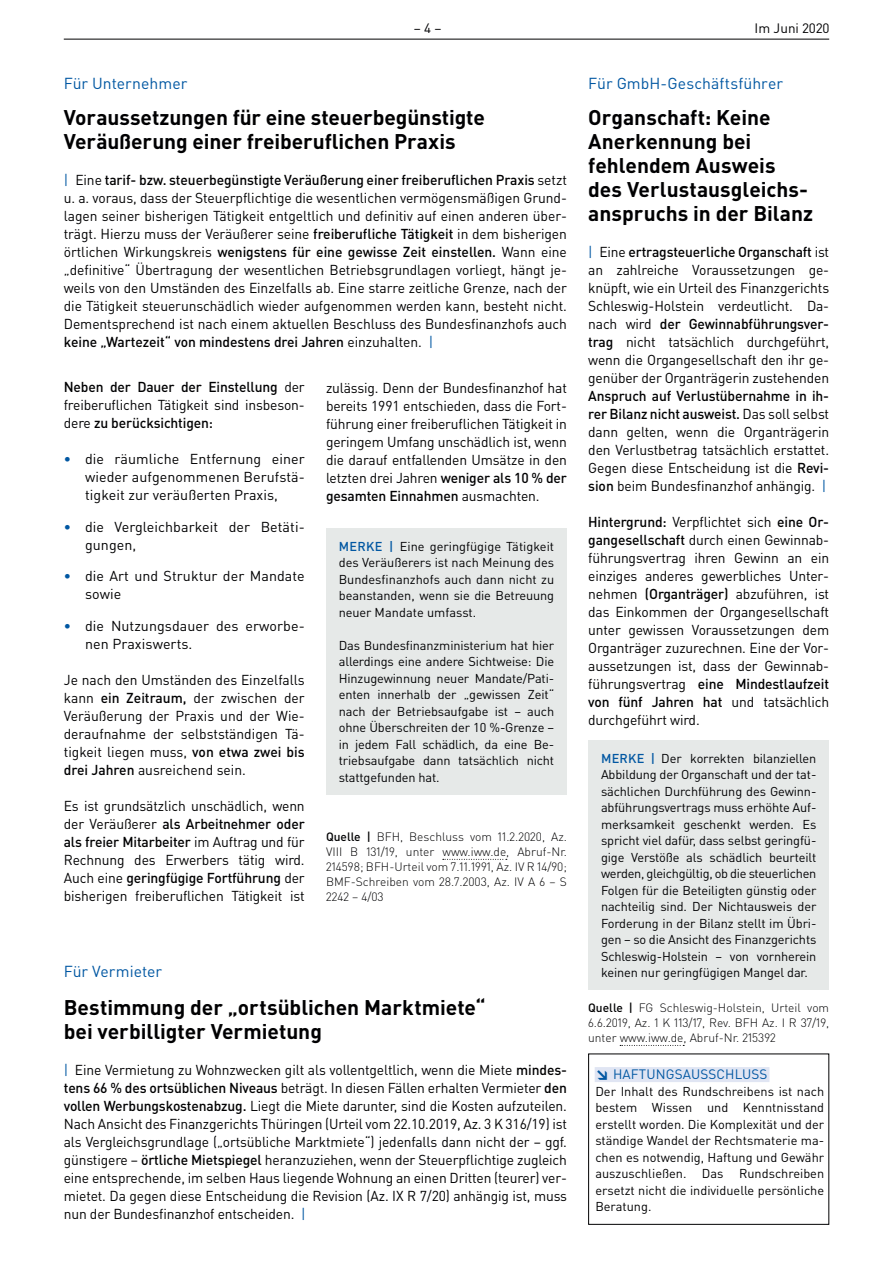
<style>
.page{position:relative;width:893px;height:1263px;background:#fff}
.page>*{position:absolute;margin:0;border:0;box-sizing:border-box;transform-origin:0 0}
.t1{font:700 21px/24px "DIN Pro";letter-spacing:-.005em;color:#000002}
.t2{font:15.75px "DIN Pro";color:#0157a2}
.t3{font:14.25px/18px "DIN Pro";letter-spacing:-.005em;color:#000002;text-align:justify}
.t4{font:500 14.25px/18px "DIN Pro";letter-spacing:-.01em;color:#000002;text-align:justify}
.t5{font:13.5px "DIN Pro";letter-spacing:.01em;color:#0157a2}
.t6{font:13.5px "DIN Pro";color:#000002}
.t7{font:12.75px/16.5px "DIN Pro";letter-spacing:-.01em;color:#000002;text-align:justify}
.t8{font:300 12px/15px "DIN Pro";color:#000002;text-align:justify}
.s1{color:#0157a2}
.s2{font-weight:500}
.s3{font-weight:400}
.s4{font-weight:500;color:#0157a2}
.s5{font-weight:900}
</style>
<div class="page">
<hr style="left:64px;top:39px;width:765px;height:1px;background:#000002">
<div style="left:595px;top:1067px;width:174px;height:15px;background:#e0e5f3"></div>
<div style="left:588px;top:1053px;width:241px;height:172px;border:1px solid #000002"></div>
<svg style="left:443px;top:859px;width:64px;height:1px"></svg>
<div style="left:326px;top:528px;width:241px;height:266px;background:#e6e9e8"></div>
<svg style="left:620px;top:1045px;width:64px;height:1px"></svg>
<div style="left:588px;top:740px;width:241px;height:250px;background:#e6e9e8"></div>
<p class="t6" style="left:414px;top:19px;width:29px">– 4 –</p>
<p class="t6" style="left:755px;top:19px;width:77px">Im Juni 2020</p>
<p class="t2" style="left:64px;top:73px;width:125px">Für Unternehmer</p>
<h1 class="t1" style="left:64px;top:105px;width:423px">Voraussetzungen für eine steuerbegünstigte<br>Veräußerung einer freiberuflichen Praxis</h1>
<p class="t3" style="left:64px;top:171px;width:505px"><span class="s1">|</span> Eine <span class="s2">tarif- bzw. steuerbegünstigte Veräußerung einer freiberuflichen Praxis</span> setzt u. a. voraus, dass der Steuerpflichtige die wesentlichen vermögensmäßigen Grund&shy;lagen seiner bisherigen Tätigkeit entgeltlich und definitiv auf einen anderen über&shy;trägt. Hierzu muss der Veräußerer seine <span class="s2">freiberufliche Tätigkeit</span> in dem bisherigen örtlichen Wirkungskreis <span class="s2">wenigstens für eine gewisse Zeit einstellen.</span> Wann eine „definitive“ Übertragung der wesentlichen Betriebsgrundlagen vorliegt, hängt je&shy;weils von den Umständen des Einzelfalls ab. Eine starre zeitliche Grenze, nach der die Tätigkeit steuerunschädlich wieder aufgenommen werden kann, besteht nicht.<br>Dementsprechend ist nach einem aktuellen Beschluss des Bundesfinanzhofs auch <span class="s2">keine „Wartezeit“ von mindestens drei Jahren</span> einzuhalten. <span class="s1">|</span></p>
<p class="t4" style="left:64px;top:378px;width:242px">Neben der Dauer der Einstellung <span class="s3">der freiberuflichen Tätigkeit sind insbeson&shy;dere</span> zu berücksichtigen:</p>
<p class="t3" style="left:85px;top:450px;width:221px;text-indent:-21px"><span class="s4">•</span> die räumliche Entfernung einer wieder aufgenommenen Berufstä&shy;tigkeit zur veräußerten Praxis,</p>
<p class="t3" style="left:85px;top:517px;width:221px;text-indent:-21px"><span class="s4">•</span> die Vergleichbarkeit der Betäti&shy;gungen,</p>
<p class="t3" style="left:85px;top:567px;width:221px;text-indent:-21px"><span class="s4">•</span> die Art und Struktur der Mandate sowie</p>
<p class="t3" style="left:85px;top:616px;width:221px;text-indent:-21px"><span class="s4">•</span> die Nutzungsdauer des erworbe&shy;nen Praxiswerts.</p>
<p class="t3" style="left:64px;top:670px;width:242px">Je nach den Umständen des Einzelfalls kann <span class="s2">ein Zeitraum,</span> der zwischen der Veräußerung der Praxis und der Wie&shy;deraufnahme der selbstständigen Tä&shy;tigkeit liegen muss, <span class="s2">von etwa zwei bis drei Jahren</span> ausreichend sein.</p>
<p class="t3" style="left:64px;top:796px;width:242px">Es ist grundsätzlich unschädlich, wenn der Veräußerer <span class="s2">als Arbeitnehmer oder als freier Mitarbeiter</span> im Auftrag und für Rechnung des Erwerbers tätig wird.<br>Auch eine <span class="s2">geringfügige Fortführung</span> der bisherigen freiberuflichen Tätigkeit ist</p>
<p class="t3" style="left:326px;top:378px;width:242px">zulässig. Denn der Bundesfinanzhof hat bereits 1991 entschieden, dass die Fort&shy;führung einer freiberuflichen Tätigkeit in geringem Umfang unschädlich ist, wenn die darauf entfallenden Umsätze in den letzten drei Jahren <span class="s2">weniger als 10 % der gesamten Einnahmen</span> ausmachten.</p>
<p class="t7" style="left:339px;top:537px;width:217px"><span class="s4">MERKE |</span> Eine geringfügige Tätigkeit des Veräußerers ist nach Meinung des Bundesfinanzhofs auch dann nicht zu beanstanden, wenn sie die Betreuung neuer Mandate umfasst.</p>
<p class="t7" style="left:339px;top:636px;width:217px">Das Bundesfinanzministerium hat hier allerdings eine andere Sichtweise: Die Hinzugewinnung neuer Mandate/Pati&shy;enten innerhalb der „gewissen Zeit“ nach der Betriebsaufgabe ist – auch ohne Überschreiten der 10 %-Grenze – in jedem Fall schädlich, da eine Be&shy;triebsaufgabe dann tatsächlich nicht stattgefunden hat.</p>
<p class="t8" style="left:326px;top:829px;width:242px"><span class="s2">Quelle |</span> BFH, Beschluss vom 11.2.2020, Az.<br>VIII B 131/19, unter www.iww.de, Abruf-Nr.<br>214598; BFH-Urteil vom 7.11.1991, Az. IV R 14/90; BMF-Schreiben vom 28.7.2003, Az. IV A 6 – S 2242 – 4/03</p>
<p class="t2" style="left:64px;top:961px;width:100px">Für Vermieter</p>
<h1 class="t1" style="left:64px;top:994px;width:423px">Bestimmung der „ortsüblichen Marktmiete“ bei verbilligter Vermietung</h1>
<p class="t3" style="left:64px;top:1060px;width:505px"><span class="s1">|</span> Eine Vermietung zu Wohnzwecken gilt als vollentgeltlich, wenn die Miete <span class="s2">mindes&shy;tens 66 % des ortsüblichen Niveaus</span> beträgt. In diesen Fällen erhalten Vermieter <span class="s2">den vollen Werbungskostenabzug.</span> Liegt die Miete darunter, sind die Kosten aufzuteilen.<br>Nach Ansicht des Finanzgerichts Thüringen (Urteil vom 22.10.2019, Az. 3 K 316/19) ist als Vergleichsgrundlage („ortsübliche Marktmiete“) jedenfalls dann nicht der – ggf. günstigere – <span class="s2">örtliche Mietspiegel</span> heranzuziehen, wenn der Steuerpflichtige zugleich eine entsprechende, im selben Haus liegende Wohnung an einen Dritten (teurer) ver&shy;mietet. Da gegen diese Entscheidung die Revision (Az. IX R 7/20) anhängig ist, muss nun der Bundesfinanzhof entscheiden. <span class="s1">|</span></p>
<p class="t2" style="left:588px;top:73px;width:196px">Für GmbH-Geschäftsführer</p>
<h1 class="t1" style="left:588px;top:105px;width:226px">Organschaft: Keine<br>Anerkennung bei fehlendem Ausweis des Verlustausgleichs&shy;anspruchs in der Bilanz</h1>
<p class="t3" style="left:588px;top:243px;width:242px"><span class="s1">|</span> Eine <span class="s2">ertragsteuerliche Organschaft</span> ist an zahlreiche Voraussetzungen ge&shy;knüpft, wie ein Urteil des Finanzgerichts Schleswig-Holstein verdeutlicht. Da&shy;nach wird <span class="s2">der Gewinnabführungsver&shy;trag</span> nicht tatsächlich durchgeführt, wenn die Organgesellschaft den ihr ge&shy;genüber der Organträgerin zustehenden</p>
<p class="t3" style="left:588px;top:387px;width:242px"><span class="s2">Anspruch auf Verlustübernahme in ih&shy;rer Bilanz nicht ausweist.</span> Das soll selbst dann gelten, wenn die Organträgerin den Verlustbetrag tatsächlich erstattet.<br>Gegen diese Entscheidung ist die <span class="s2">Revi&shy;sion</span> beim Bundesfinanzhof anhängig. <span class="s1">|</span></p>
<p class="t3" style="left:588px;top:513px;width:242px"><span class="s2">Hintergrund:</span> Verpflichtet sich <span class="s2">eine Or&shy;gangesellschaft</span> durch einen Gewinnab&shy;führungsvertrag ihren Gewinn an ein einziges anderes gewerbliches Unter&shy;nehmen <span class="s2">(Organträger)</span> abzuführen, ist das Einkommen der Organgesellschaft unter gewissen Voraussetzungen dem Organträger zuzurechnen. Eine der Vor&shy;aussetzungen ist, dass der Gewinnab&shy;führungsvertrag <span class="s2">eine Mindestlaufzeit von fünf Jahren hat</span> und tatsächlich durchgeführt wird.</p>
<p class="t7" style="left:601px;top:749px;width:217px"><span class="s4">MERKE |</span> Der korrekten bilanziellen Abbildung der Organschaft und der tat&shy;sächlichen Durchführung des Gewinn&shy;abführungsvertrags muss erhöhte Auf&shy;merksamkeit geschenkt werden. Es spricht viel dafür, dass selbst geringfü&shy;gige Verstöße als schädlich beurteilt werden, gleichgültig, ob die steuerlichen Folgen für die Beteiligten günstig oder nachteilig sind. Der Nichtausweis der Forderung in der Bilanz stellt im Übri&shy;gen – so die Ansicht des Finanzgerichts Schleswig-Holstein – von vornherein keinen nur geringfügigen Mangel dar.</p>
<p class="t8" style="left:588px;top:1000px;width:242px"><span class="s2">Quelle |</span> FG Schleswig-Holstein, Urteil vom 6.6.2019, Az. 1 K 113/17, Rev. BFH Az. I R 37/19, unter www.iww.de, Abruf-Nr. 215392</p>
<p class="t5" style="left:595px;top:1065px;width:173px"><span class="s5">↘</span> HAFTUNGSAUSSCHLUSS</p>
<p class="t7" style="left:595px;top:1082px;width:230px">Der Inhalt des Rundschreibens ist nach bestem Wissen und Kenntnisstand erstellt worden. Die Komplexität und der ständige Wandel der Rechtsmaterie ma&shy;chen es notwendig, Haftung und Gewähr auszuschließen. Das Rundschreiben ersetzt nicht die individuelle persönliche Beratung.</p>
</div>
